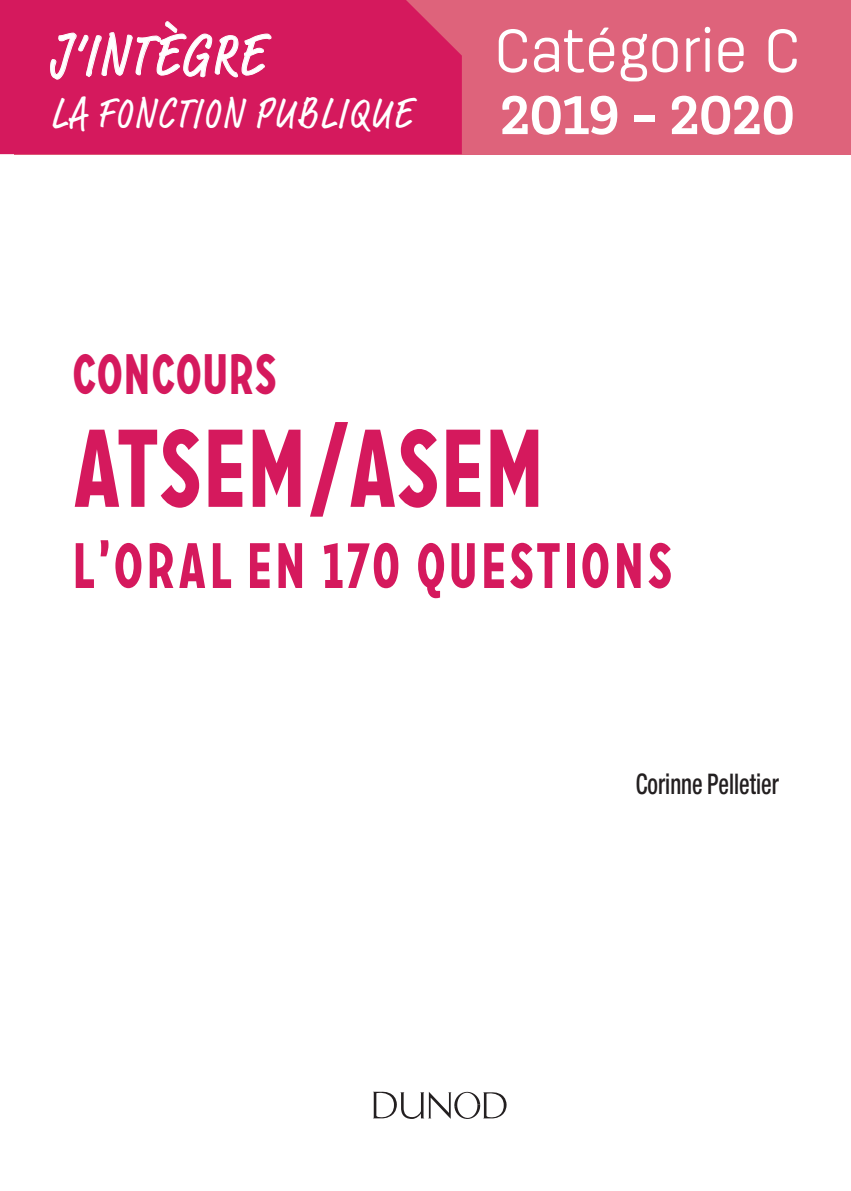
<style>
.page{position:relative;width:851px;height:1191px;background:#fff}
.page>*{position:absolute;margin:0;border:0;box-sizing:border-box;transform-origin:0 0}
.auteurs{font:700 110.2px "Carrosserie";color:#d5195d;scale:.85 1}
.auteurs-2{font:700 64px "Carrosserie";letter-spacing:.05em;color:#d5195d;scale:.85 1}
.t1{font:300 60px "Antartida RD Essential W00";color:#fff}
.Titre_Livre{font:60px "Market Pro";letter-spacing:.06em;color:#fff;scale:.8 1}
.auteurs-3{font:700 56.8px "Carrosserie";color:#d5195d;scale:.85 1}
.t2{font:700 56px "Brix Slab W01";letter-spacing:-.02em;color:#fff}
.Titre_Livre-2{font:44px "Market Pro";letter-spacing:.06em;color:#fff;scale:.8 1}
.auteurs-4{font:500 condensed 28.4px "Helvetica Neue LT Std";color:#231f20;scale:.8 1}
</style>
<div class="page">
<div style="left:14px;top:0;width:836px;height:154px;background:#de637b"></div>
<div style="left:0;top:0;width:462px;height:154px;background:#d5195d"></div>
<svg style="left:50px;top:21px;width:222px;height:59px;background:#d9326e"></svg>
<svg style="left:373px;top:1091px;width:133px;height:28px"></svg>
<p class="Titre_Livre" style="left:51px;top:14px;width:267px">J’INTÈGRE</p>
<p class="Titre_Livre-2" style="left:50px;top:83px;width:452px">LA FONCTION PUBLIQUE</p>
<p class="t1" style="left:495px;top:18px;width:306px">Catégorie C</p>
<p class="t2" style="left:500px;top:83px;width:297px">2019 - 2020</p>
<p class="auteurs-3" style="left:72px;top:341px;width:243px">CONCOURS</p>
<p class="auteurs" style="left:72px;top:404px;width:557px">ATSEM/ASEM</p>
<p class="auteurs-2" style="left:72px;top:528px;width:707px">L’ORAL EN 170 QUESTIONS</p>
<p class="auteurs-4" style="left:635px;top:767px;width:180px">Corinne Pelletier</p>
</div>
